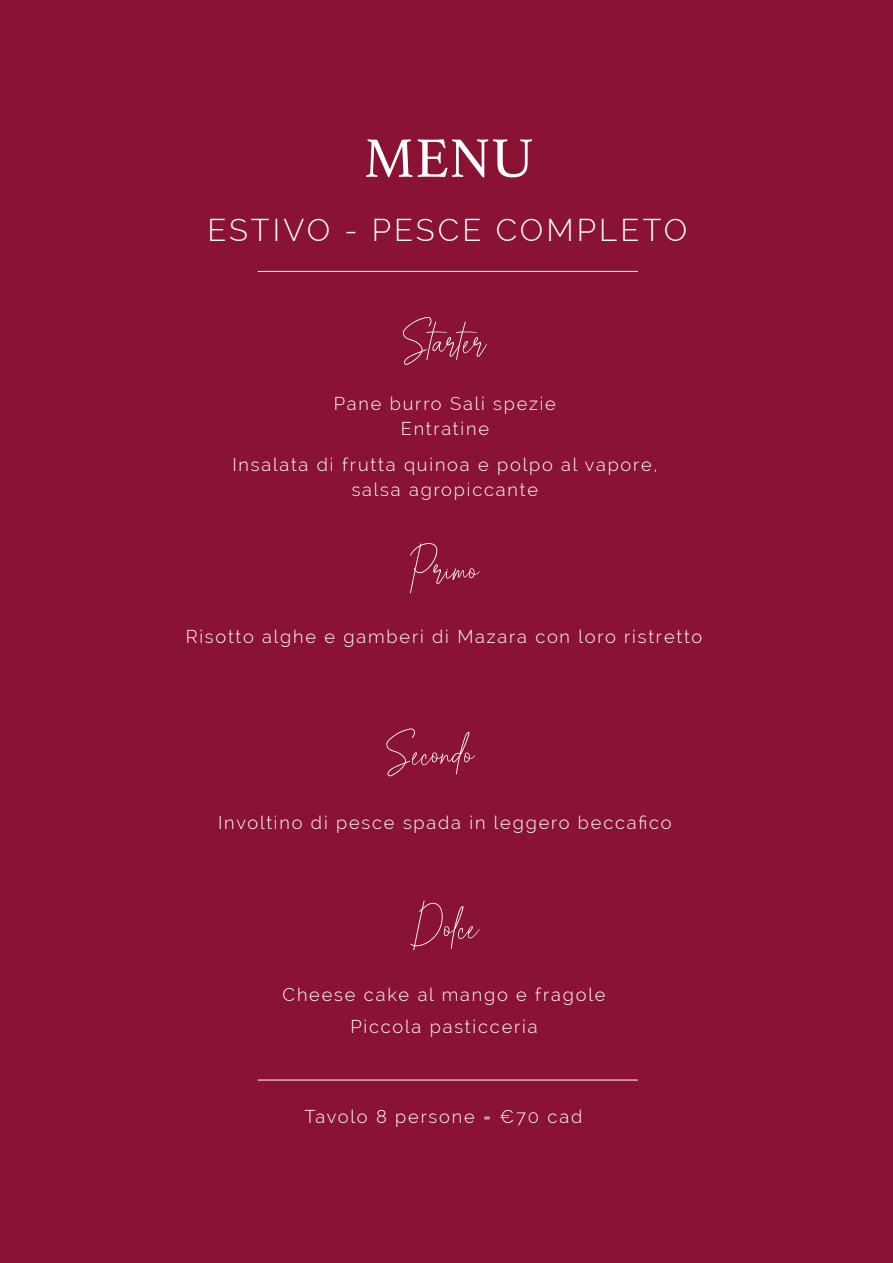
<style>
.page{position:relative;width:893px;height:1263px;background:#891235}
.page>*{position:absolute;margin:0;border:0;box-sizing:border-box;transform-origin:0 0}
.t1{font:57px "Athelas";color:#fff}
.t2{font:56.1px "Alexander Lettering";color:#fff}
.t3{font:300 30.9px "Raleway";letter-spacing:.1em;color:#fff}
.t4{font:300 18.3px/25.5px "Raleway";letter-spacing:.1em;color:#fff;text-align:center}
</style>
<div class="page">
<hr style="left:258px;top:1080px;width:380px;height:1px;background:#fff">
<hr style="left:258px;top:271px;width:380px;height:1px;background:#fff">
<h1 class="t1" style="left:364px;top:113px;width:172px">MENU</h1>
<h3 class="t3" style="left:207px;top:212px;width:481px">ESTIVO - PESCE COMPLETO</h3>
<h2 class="t2" style="left:403px;top:308px;width:85px">Starter</h2>
<p class="t4" style="left:334px;top:391px;width:224px">Pane burro Sali spezie<br>Entratine</p>
<p class="t4" style="left:232px;top:451px;width:426px">Insalata di frutta quinoa e polpo al vapore, salsa agropiccante</p>
<h2 class="t2" style="left:410px;top:536px;width:71px">Primo</h2>
<p class="t4" style="left:186px;top:623px;width:518px">Risotto alghe e gamberi di Mazara con loro ristretto</p>
<h2 class="t2" style="left:386px;top:720px;width:90px">Secondo</h2>
<p class="t4" style="left:218px;top:810px;width:455px">Involtino di pesce spada in leggero beccafico</p>
<h2 class="t2" style="left:411px;top:893px;width:70px">Dolce</h2>
<p class="t4" style="left:283px;top:978px;width:324px;line-height:32.1px">Cheese cake al mango e fragole<br>Piccola pasticceria</p>
<p class="t4" style="left:304px;top:1104px;width:279px">Tavolo 8 persone = €70 cad</p>
</div>
